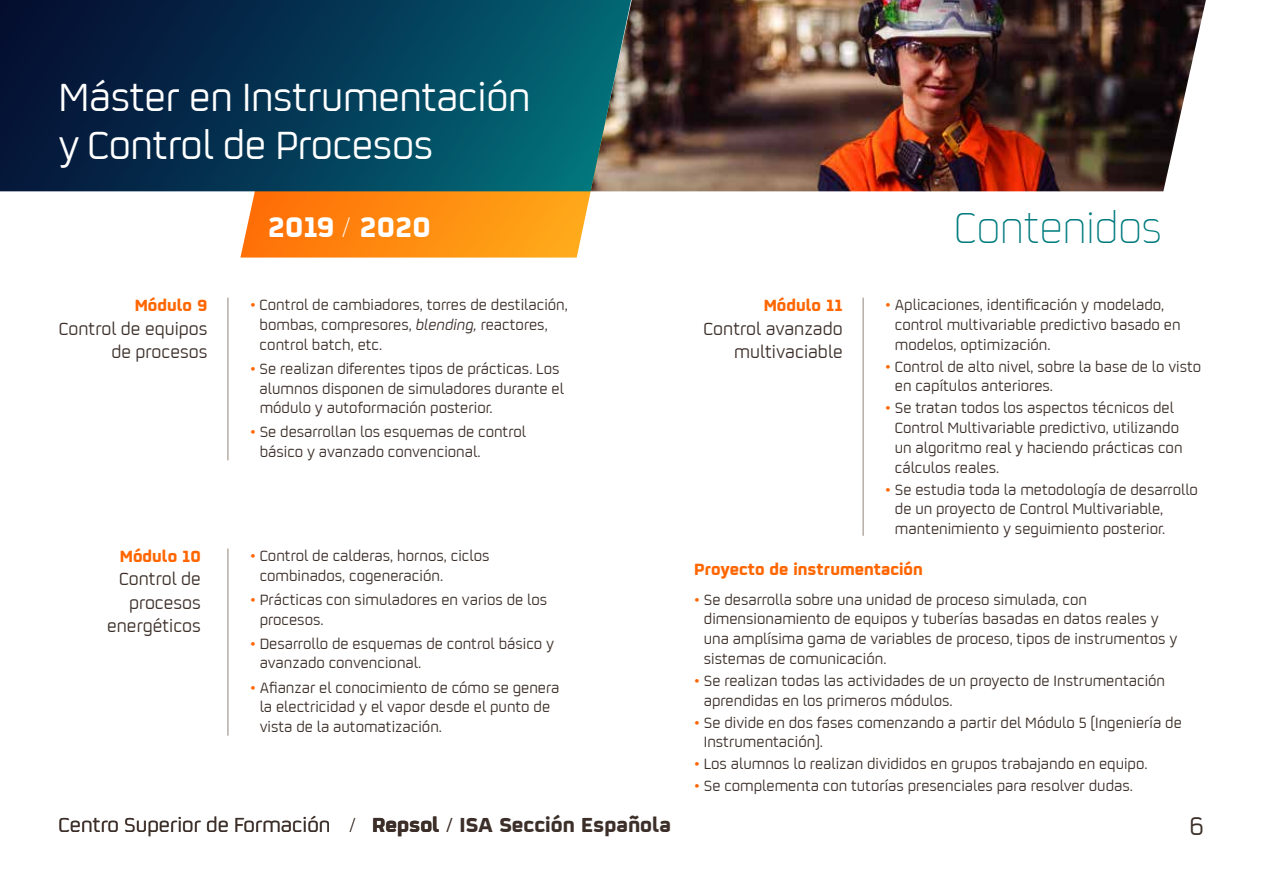
<style>
.page{position:relative;width:1263px;height:893px;background:#fff}
.page>*{position:absolute;margin:0;border:0;box-sizing:border-box;transform-origin:0 0}
.t1{font:300 48px "Repsol";color:#017b7e}
.t2{font:43.5px/48px "Repsol";letter-spacing:-.01em;color:#fff}
.t3{font:700 31.5px "Repsol";color:#fff}
.t4{font:28.5px "Repsol";color:#3c2f29}
.t5{font:22.5px "Repsol";color:#3c2f29}
.t6{font:19.5px/23.4px "Repsol";color:#3c2f29;text-align:right}
.t7{font:700 18px "Repsol";color:#f60}
.t8{font:16.5px/19.8px "Repsol";color:#3c2f29}
.s1{font-weight:300}
.s2{color:#f60}
.s3{font-style:italic}
.s4{font-weight:700}
</style>
<div class="page">
<img style="left:631px;top:0;width:575px;height:191px">
<svg style="left:240px;top:191px;width:365px;height:67px;background:#fd9524"></svg>
<svg style="left:0;top:0;width:631px;height:191px;background:#083c55"></svg>
<hr style="left:228px;top:298px;width:1px;height:162px;background:#918379">
<hr style="left:863px;top:298px;width:1px;height:238px;background:#918379">
<hr style="left:228px;top:549px;width:1px;height:187px;background:#918379">
<h2 class="t2" style="left:59px;top:70px;width:474px">Máster en Instrumentación y Control de Procesos</h2>
<p class="t7" style="left:135px;top:290px;width:74px">Módulo 9</p>
<p class="t6" style="left:59px;top:315px;width:150px">Control de equipos de procesos</p>
<p class="t7" style="left:120px;top:541px;width:83px">Módulo 10</p>
<p class="t6" style="left:107px;top:566px;width:95px">Control de procesos energéticos</p>
<h3 class="t3" style="left:268px;top:201px;width:164px">2019 <span class="s1">/</span> 2020</h3>
<h1 class="t1" style="left:954px;top:195px;width:209px">Contenidos</h1>
<p class="t8" style="left:260px;top:294px;width:310px;text-indent:-10px"><span class="s2">•</span> Control de cambiadores, torres de destilación, bombas, compresores, <span class="s3">blending,</span> reactores, control batch, etc.</p>
<p class="t8" style="left:260px;top:357px;width:306px;text-indent:-10px"><span class="s2">•</span> Se realizan diferentes tipos de prácticas. Los alumnos disponen de simuladores durante el módulo y autoformación posterior.</p>
<p class="t8" style="left:260px;top:421px;width:268px;text-indent:-10px"><span class="s2">•</span> Se desarrollan los esquemas de control básico y avanzado convencional.</p>
<p class="t8" style="left:260px;top:545px;width:231px;text-indent:-10px"><span class="s2">•</span> Control de calderas, hornos, ciclos combinados, cogeneración.</p>
<p class="t8" style="left:260px;top:589px;width:289px;text-indent:-10px"><span class="s2">•</span> Prácticas con simuladores en varios de los procesos.</p>
<p class="t8" style="left:260px;top:632px;width:296px;text-indent:-10px"><span class="s2">•</span> Desarrollo de esquemas de control básico y avanzado convencional.</p>
<p class="t8" style="left:260px;top:676px;width:301px;text-indent:-10px"><span class="s2">•</span> Afianzar el conocimiento de cómo se genera la electricidad y el vapor desde el punto de vista de la automatización.</p>
<p class="t7" style="left:764px;top:290px;width:80px">Módulo 11</p>
<p class="t6" style="left:704px;top:315px;width:141px">Control avanzado multivaciable</p>
<p class="t8" style="left:895px;top:294px;width:287px;text-indent:-10px"><span class="s2">•</span> Aplicaciones, identificación y modelado, control multivariable predictivo basado en modelos, optimización.</p>
<p class="t8" style="left:895px;top:355px;width:308px;text-indent:-10px"><span class="s2">•</span> Control de alto nivel, sobre la base de lo visto en capítulos anteriores.</p>
<p class="t8" style="left:895px;top:397px;width:289px;text-indent:-10px"><span class="s2">•</span> Se tratan todos los aspectos técnicos del Control Multivariable predictivo, utilizando un algoritmo real y haciendo prácticas con cálculos reales.</p>
<p class="t8" style="left:895px;top:478px;width:305px;text-indent:-10px"><span class="s2">•</span> Se estudia toda la metodología de desarrollo de un proyecto de Control Multivariable, mantenimiento y seguimiento posterior.</p>
<p class="t7" style="left:694px;top:554px;width:230px">Proyecto de instrumentación</p>
<p class="t8" style="left:704px;top:588px;width:475px;text-indent:-9px"><span class="s2">•</span> Se desarrolla sobre una unidad de proceso simulada, con dimensionamiento de equipos y tuberías basadas en datos reales y una amplísima gama de variables de proceso, tipos de instrumentos y sistemas de comunicación.</p>
<p class="t8" style="left:704px;top:670px;width:463px;text-indent:-10px"><span class="s2">•</span> Se realizan todas las actividades de un proyecto de Instrumentación aprendidas en los primeros módulos.</p>
<p class="t8" style="left:704px;top:711px;width:480px;text-indent:-10px"><span class="s2">•</span> Se divide en dos fases comenzando a partir del Módulo 5 (Ingeniería de<br>Instrumentación).</p>
<p class="t8" style="left:694px;top:753px;width:455px"><span class="s2">•</span> Los alumnos lo realizan divididos en grupos trabajando en equipo.</p>
<p class="t8" style="left:694px;top:775px;width:440px"><span class="s2">•</span> Se complementa con tutorías presenciales para resolver dudas.</p>
<h3 class="t5" style="left:59px;top:809px;width:614px">Centro Superior de Formación <span class="s1">/</span> <span class="s4">Repsol</span> / <span class="s4">ISA Sección Española</span></h3>
<h3 class="t4" style="left:1189px;top:806px;width:17px">6</h3>
</div>
